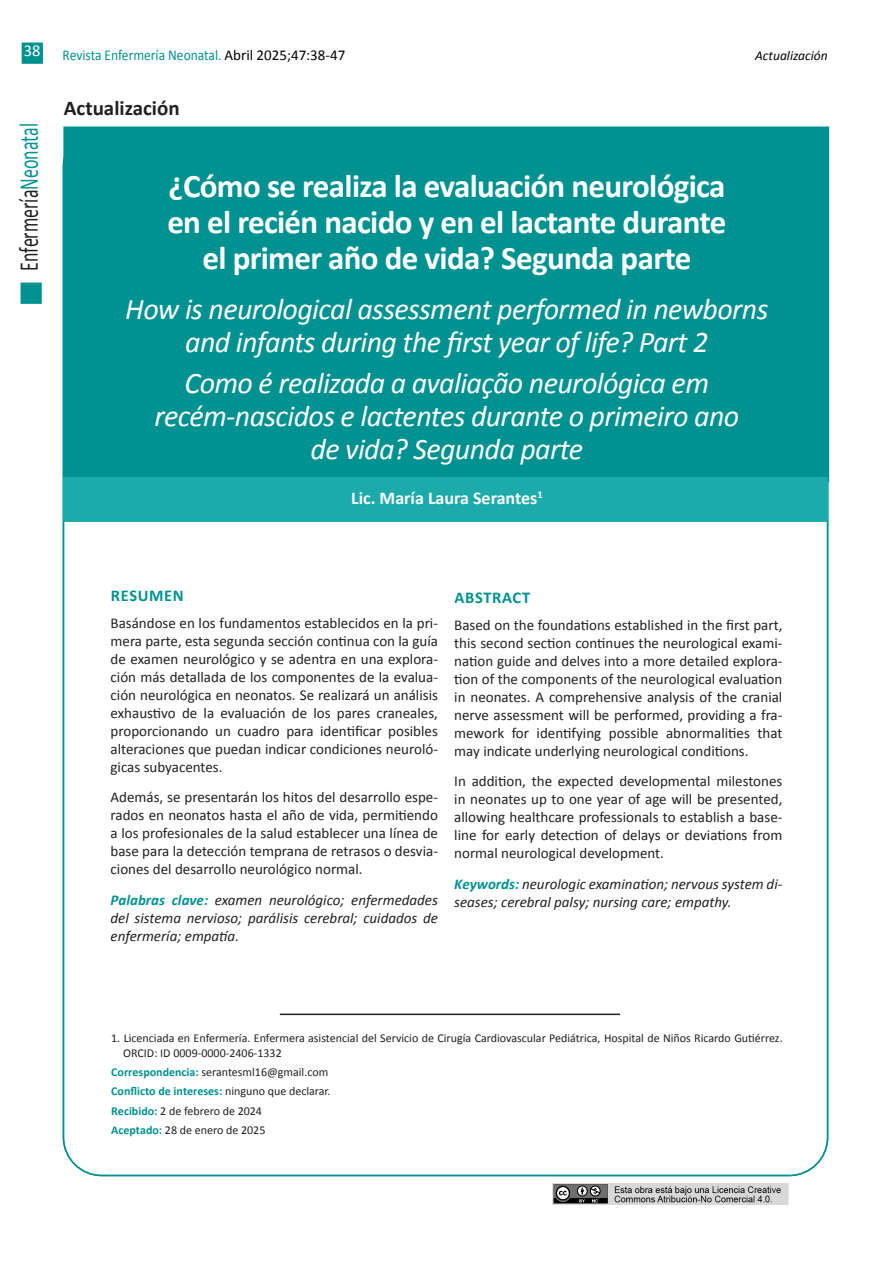
<style>
.page{position:relative;width:893px;height:1263px;background:#fff}
.page>*{position:absolute;margin:0;border:0;box-sizing:border-box;transform-origin:0 0}
.Titulo_ppalx22{font:700 33px/36px "Calibri";letter-spacing:-.02em;color:#fff;text-align:center}
.Titulo_ppalx22-2{font:italic 30px/33px "Calibri";letter-spacing:-.02em;color:#fff;text-align:center}
.t1{font:27.15px "Calibri";color:#231f20;scale:.66 1}
.Titulo_ppalx22-3{font:700 21px "Calibri";color:#231f20}
.Titulo_ppalx22-4{font:700 18px "Calibri";color:#fff}
.Subtítulos_MAY_x11{font:700 16.5px "Calibri";letter-spacing:.04em;color:#009290}
.t2{font:16.5px "Calibri";color:#fff}
.Texto_normalx10{font:15px/18px "Calibri";color:#231f20;text-align:justify}
.Texto_normalx10-2{font:italic 15px/18px "Calibri";color:#231f20;text-align:justify}
.Cuadros_texto_x10{font:15px "Calibri";color:#009290;scale:.9 1}
.t3{font:italic 13.5px "Calibri";color:#000}
.Pie_x8_cuadros{font:12px/15px "Calibri";color:#231f20}
.Pie_x8_cuadros-2{font:700 12px "Calibri";color:#009290}
.s1{color:#000}
.s2{color:#009290}
.s3{font-weight:700;color:#009290}
.s4{font-weight:400;color:#231f20}
</style>
<div class="page">
<div style="left:21px;top:283px;width:21px;height:21px;background:#009290;border:2px solid #009290"></div>
<div style="left:22px;top:43px;width:21px;height:21px;background:#009290;border:2px solid #009290"></div>
<div style="left:63px;top:126px;width:766px;height:356px;background:#009290;border:2px solid #009290"></div>
<div style="left:63px;top:478px;width:765px;height:44px;background:#1caaaa"></div>
<hr style="left:280px;top:1013px;width:340px;height:2px;background:#231f20">
<img style="left:552px;top:1184px;width:237px;height:21px">
<p class="t2" style="left:24px;top:40px;width:18px">38</p>
<p class="Cuadros_texto_x10" style="left:63px;top:46px;width:316px">Revista Enfermería Neonatal. <span class="s1">Abril 2025;47:38-47</span></p>
<p class="t3" style="left:755px;top:46px;width:74px">Actualización</p>
<h3 class="t1" style="left:12px;top:271px;width:225px;rotate:-90deg">Enfermería<span class="s2">Neonatal</span></h3>
<p class="Titulo_ppalx22-3" style="left:64px;top:95px;width:117px">Actualización</p>
<p class="Titulo_ppalx22" style="left:167px;top:168px;width:560px">¿Cómo se realiza la evaluación neurológica en el recién nacido y en el lactante durante el primer año de vida? Segunda parte</p>
<p class="Titulo_ppalx22-2" style="left:125px;top:291px;width:645px">How is neurological assessment performed in newborns and infants during the first year of life? Part 2</p>
<p class="Titulo_ppalx22-2" style="left:154px;top:366px;width:586px">Como é realizada a avaliação neurológica em recém-nascidos e lactentes durante o primeiro ano de vida? Segunda parte</p>
<p class="Titulo_ppalx22-4" style="left:351px;top:486px;width:193px">Lic. María Laura Serantes<sup>1</sup></p>
<p class="Subtítulos_MAY_x11" style="left:111px;top:585px;width:74px">RESUMEN</p>
<p class="Texto_normalx10" style="left:111px;top:614px;width:329px">Basándose en los fundamentos establecidos en la pri&shy;mera parte, esta segunda sección continua con la guía de examen neurológico y se adentra en una explora&shy;ción más detallada de los componentes de la evalua&shy;ción neurológica en neonatos. Se realizará un análisis exhaustivo de la evaluación de los pares craneales, proporcionando un cuadro para identificar posibles alteraciones que puedan indicar condiciones neuroló&shy;gicas subyacentes.</p>
<p class="Texto_normalx10" style="left:111px;top:788px;width:329px">Además, se presentarán los hitos del desarrollo espe&shy;rados en neonatos hasta el año de vida, permitiendo a los profesionales de la salud establecer una línea de base para la detección temprana de retrasos o desvia&shy;ciones del desarrollo neurológico normal.</p>
<p class="Texto_normalx10-2" style="left:111px;top:891px;width:329px"><span class="s3">Palabras clave:</span> examen neurológico; enfermedades del sistema nervioso; parálisis cerebral; cuidados de enfermería; empatía.</p>
<p class="Subtítulos_MAY_x11" style="left:455px;top:587px;width:77px">ABSTRACT</p>
<p class="Texto_normalx10" style="left:454px;top:616px;width:330px">Based on the foundations established in the first part, this second section continues the neurological exami&shy;nation guide and delves into a more detailed explora&shy;tion of the components of the neurological evaluation in neonates. A comprehensive analysis of the cranial nerve assessment will be performed, providing a fra&shy;mework for identifying possible abnormalities that may indicate underlying neurological conditions.</p>
<p class="Texto_normalx10" style="left:454px;top:772px;width:330px">In addition, the expected developmental milestones in neonates up to one year of age will be presented, allowing healthcare professionals to establish a base&shy;line for early detection of delays or deviations from normal neurological development.</p>
<p class="Texto_normalx10-2" style="left:454px;top:875px;width:330px"><span class="s3">Keywords:</span> neurologic examination; nervous system di&shy;seases; cerebral palsy; nursing care; empathy.</p>
<p class="Pie_x8_cuadros" style="left:123px;top:1030px;width:661px;text-indent:-12px">1. Licenciada en Enfermería. Enfermera asistencial del Servicio de Cirugía Cardiovascular Pediátrica, Hospital de Niños Ricardo Gutiérrez.<br>ORCID: ID 0009-0000-2406-1332</p>
<p class="Pie_x8_cuadros" style="left:111px;top:1065px;width:219px"><span class="s3">Correspondencia:</span> serantesml16@gmail.com</p>
<p class="Pie_x8_cuadros-2" style="left:111px;top:1084px;width:221px">Conflicto de intereses: <span class="s4">ninguno que declarar.</span></p>
<p class="Pie_x8_cuadros" style="left:111px;top:1103px;width:152px"><span class="s3">Recibido:</span> 2 de febrero de 2024</p>
<p class="Pie_x8_cuadros" style="left:111px;top:1122px;width:156px"><span class="s3">Aceptado:</span> 28 de enero de 2025</p>
</div>
